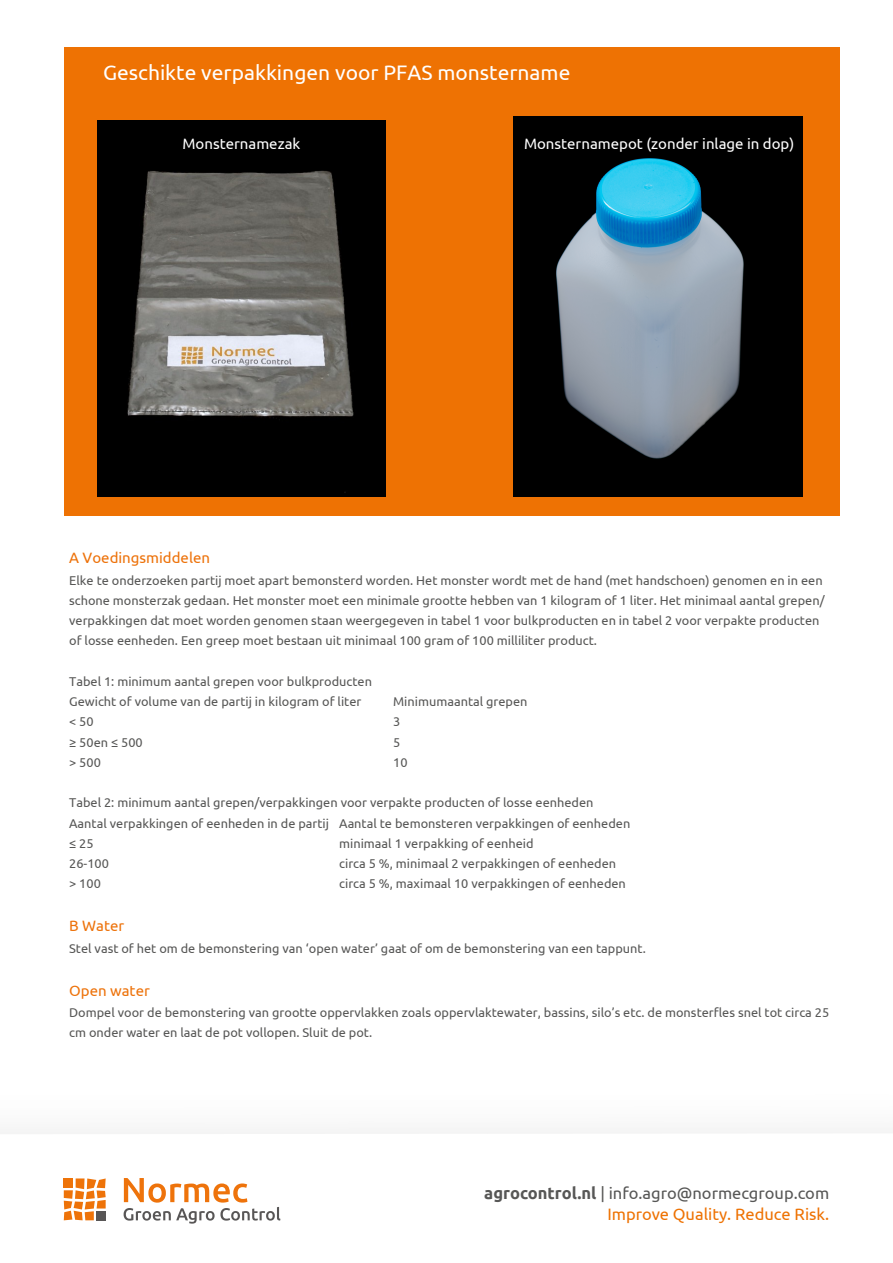
<style>
.page{position:relative;width:893px;height:1263px;background:#fff}
.page>*{position:absolute;margin:0;border:0;box-sizing:border-box;transform-origin:0 0}
.t1{font:21px "Ubuntu";color:#fff}
.t2{font:16.5px/21px "Ubuntu";color:#575756;text-align:right}
.t3{font:15px "Ubuntu";color:#fff}
.t4{font:15px "Ubuntu";color:#ed720a}
.t5{font:12.75px/20.2px "Ubuntu";color:#575756}
.s1{font-weight:700}
.s2{color:#ee7203}
</style>
<div class="page">
<svg style="left:124px;top:1178px;width:156px;height:45px"></svg>
<svg style="left:64px;top:1178px;width:42px;height:42px"></svg>
<div style="left:64px;top:47px;width:776px;height:469px;background:#ee7203"></div>
<img style="left:97px;top:121px;width:289px;height:375px">
<img style="left:514px;top:116px;width:288px;height:380px">
<h1 class="t1" style="left:103px;top:60px;width:469px">Geschikte verpakkingen voor PFAS monstername</h1>
<p class="t3" style="left:183px;top:134px;width:119px">Monsternamezak</p>
<p class="t3" style="left:524px;top:134px;width:272px">Monsternamepot (zonder inlage in dop)</p>
<p class="t4" style="left:69px;top:549px;width:142px">A Voedingsmiddelen</p>
<p class="t5" style="left:69px;top:569px;width:757px">Elke te onderzoeken partij moet apart bemonsterd worden. Het monster wordt met de hand (met handschoen) genomen en in een schone monsterzak gedaan. Het monster moet een minimale grootte hebben van 1 kilogram of 1 liter. Het minimaal aantal grepen/ verpakkingen dat moet worden genomen staan weergegeven in tabel 1 voor bulkproducten en in tabel 2 voor verpakte producten of losse eenheden. Een greep moet bestaan uit minimaal 100 gram of 100 milliliter product.</p>
<p class="t5" style="left:69px;top:671px;width:304px">Tabel 1: minimum aantal grepen voor bulkproducten<br>Gewicht of volume van de partij in kilogram of liter</p>
<p class="t5" style="left:393px;top:691px;width:136px">Minimumaantal grepen</p>
<p class="t5" style="left:69px;top:711px;width:26px">&lt; 50</p>
<p class="t5" style="left:393px;top:711px;width:9px">3</p>
<p class="t5" style="left:69px;top:731px;width:75px">≥ 50en ≤ 500</p>
<p class="t5" style="left:393px;top:731px;width:9px">5</p>
<p class="t5" style="left:69px;top:752px;width:33px">&gt; 500</p>
<p class="t5" style="left:393px;top:752px;width:16px">10</p>
<p class="t5" style="left:69px;top:792px;width:563px">Tabel 2: minimum aantal grepen/verpakkingen voor verpakte producten of losse eenheden<br>Aantal verpakkingen of eenheden in de partij Aantal te bemonsteren verpakkingen of eenheden ≤ 25</p>
<p class="t5" style="left:339px;top:833px;width:196px">minimaal 1 verpakking of eenheid</p>
<p class="t5" style="left:69px;top:853px;width:41px">26-100</p>
<p class="t5" style="left:339px;top:853px;width:278px">circa 5 %, minimaal 2 verpakkingen of eenheden</p>
<p class="t5" style="left:69px;top:873px;width:33px">&gt; 100</p>
<p class="t5" style="left:339px;top:873px;width:288px">circa 5 %, maximaal 10 verpakkingen of eenheden</p>
<p class="t4" style="left:69px;top:917px;width:57px">B Water</p>
<p class="t5" style="left:69px;top:937px;width:578px">Stel vast of het om de bemonstering van ‘open water’ gaat of om de bemonstering van een tappunt.</p>
<p class="t4" style="left:69px;top:981px;width:82px">Open water</p>
<p class="t5" style="left:69px;top:1002px;width:762px">Dompel voor de bemonstering van grootte oppervlakken zoals oppervlaktewater, bassins, silo’s etc. de monsterfles snel tot circa 25 cm onder water en laat de pot vollopen. Sluit de pot.</p>
<p class="t2" style="left:484px;top:1182px;width:346px"><span class="s1">agrocontrol.nl</span> | info.agro@normecgroup.com<br><span class="s2">Improve Quality. Reduce Risk.</span></p>
</div>
